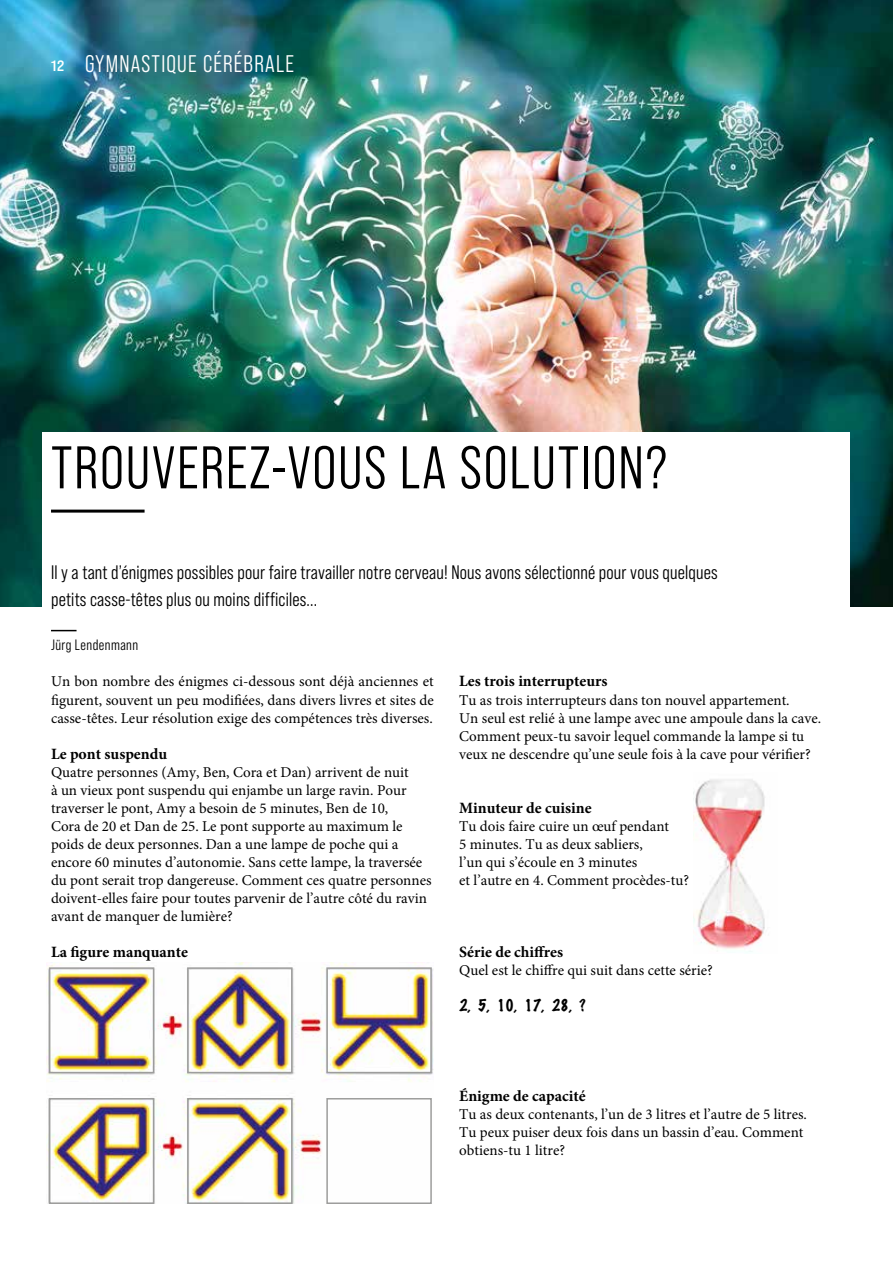
<style>
.page{position:relative;width:893px;height:1263px;background:#fff}
.page>*{position:absolute;margin:0;border:0;box-sizing:border-box;transform-origin:0 0}
.t1{font:60px "Bebas Neue Pro Middle";letter-spacing:.03em;color:#000}
.t2{font:24px "Bebas Neue Pro Middle";letter-spacing:.05em;color:#fff}
.t3{font:19.5px/27px "Bebas Neue Pro Middle";letter-spacing:.01em;color:#000}
.t4{font:700 15.75px "Minion Pro";color:#000}
.t5{font:15px/18px "Minion Pro";color:#000}
.t6{font:15px "Bebas Neue Pro Middle";letter-spacing:.03em;color:#000}
.t7{font:100 15px "Marker Felt";color:#000}
.t8{font:15px "Bebas Neue Pro Exp Bd";color:#fff}
</style>
<div class="page">
<img style="left:693px;top:779px;width:72px;height:174px">
<img style="left:0;top:0;width:893px;height:606px">
<div style="left:43px;top:432px;width:807px;height:208px;background:#fff"></div>
<hr style="left:51px;top:510px;width:94px;height:3px;background:#000">
<svg style="left:51px;top:630px;width:26px;height:1px"></svg>
<img style="left:47px;top:963px;width:387px;height:241px">
<div style="left:49px;top:967px;width:105px;height:106px;border:2px solid #9d9d9c"></div>
<div style="left:49px;top:1098px;width:105px;height:106px;border:2px solid #9d9d9c"></div>
<div style="left:187px;top:967px;width:106px;height:106px;border:2px solid #9d9d9c"></div>
<div style="left:187px;top:1098px;width:106px;height:106px;border:2px solid #9d9d9c"></div>
<div style="left:326px;top:967px;width:106px;height:106px;border:2px solid #9d9d9c"></div>
<div style="left:326px;top:1098px;width:106px;height:106px;border:2px solid #9d9d9c"></div>
<p class="t8" style="left:51px;top:57px;width:15px">12</p>
<h2 class="t2" style="left:85px;top:51px;width:210px">GYMNASTIQUE CÉRÉBRALE</h2>
<h1 class="t1" style="left:51px;top:434px;width:618px">TROUVEREZ-VOUS LA SOLUTION?</h1>
<h3 class="t3" style="left:51px;top:559px;width:668px">Il y a tant d’énigmes possibles pour faire travailler notre cerveau! Nous avons sélectionné pour vous quelques petits casse-têtes plus ou moins difficiles...</h3>
<p class="t6" style="left:51px;top:637px;width:89px">Jürg Lendenmann</p>
<p class="t5" style="left:51px;top:673px;width:384px;text-align:justify">Un bon nombre des énigmes ci-dessous sont déjà anciennes et figurent, souvent un peu modifiées, dans divers livres et sites de casse-têtes. Leur résolution exige des compétences très diverses.</p>
<p class="t4" style="left:51px;top:742px;width:118px">Le pont suspendu</p>
<p class="t5" style="left:51px;top:763px;width:382px">Quatre personnes (Amy, Ben, Cora et Dan) arrivent de nuit<br>à un vieux pont suspendu qui enjambe un large ravin. Pour traverser le pont, Amy a besoin de 5 minutes, Ben de 10,<br>Cora de 20 et Dan de 25. Le pont supporte au maximum le poids de deux personnes. Dan a une lampe de poche qui a encore 60 minutes d’autonomie. Sans cette lampe, la traversée du pont serait trop dangereuse. Comment ces quatre personnes doivent-elles faire pour toutes parvenir de l’autre côté du ravin avant de manquer de lumière?</p>
<p class="t4" style="left:51px;top:940px;width:138px">La figure manquante</p>
<p class="t4" style="left:459px;top:670px;width:150px">Les trois interrupteurs</p>
<p class="t5" style="left:459px;top:691px;width:363px">Tu as trois interrupteurs dans ton nouvel appartement.<br>Un seul est relié à une lampe avec une ampoule dans la cave.<br>Comment peux-tu savoir lequel commande la lampe si tu veux ne descendre qu’une seule fois à la cave pour vérifier?</p>
<p class="t4" style="left:459px;top:796px;width:134px">Minuteur de cuisine</p>
<p class="t5" style="left:459px;top:817px;width:231px">Tu dois faire cuire un œuf pendant<br>5 minutes. Tu as deux sabliers,<br>l’un qui s’écoule en 3 minutes<br>et l’autre en 4. Comment procèdes-tu?</p>
<p class="t4" style="left:459px;top:940px;width:105px">Série de chiffres</p>
<p class="t5" style="left:459px;top:961px;width:255px">Quel est le chiffre qui suit dans cette série?</p>
<p class="t7" style="left:459px;top:993px;width:128px">2, 5, 10, 17, 28, ?</p>
<p class="t4" style="left:459px;top:1084px;width:128px">Énigme de capacité</p>
<p class="t5" style="left:459px;top:1105px;width:349px">Tu as deux contenants, l’un de 3 litres et l’autre de 5 litres.<br>Tu peux puiser deux fois dans un bassin d’eau. Comment obtiens-tu 1 litre?</p>
</div>
